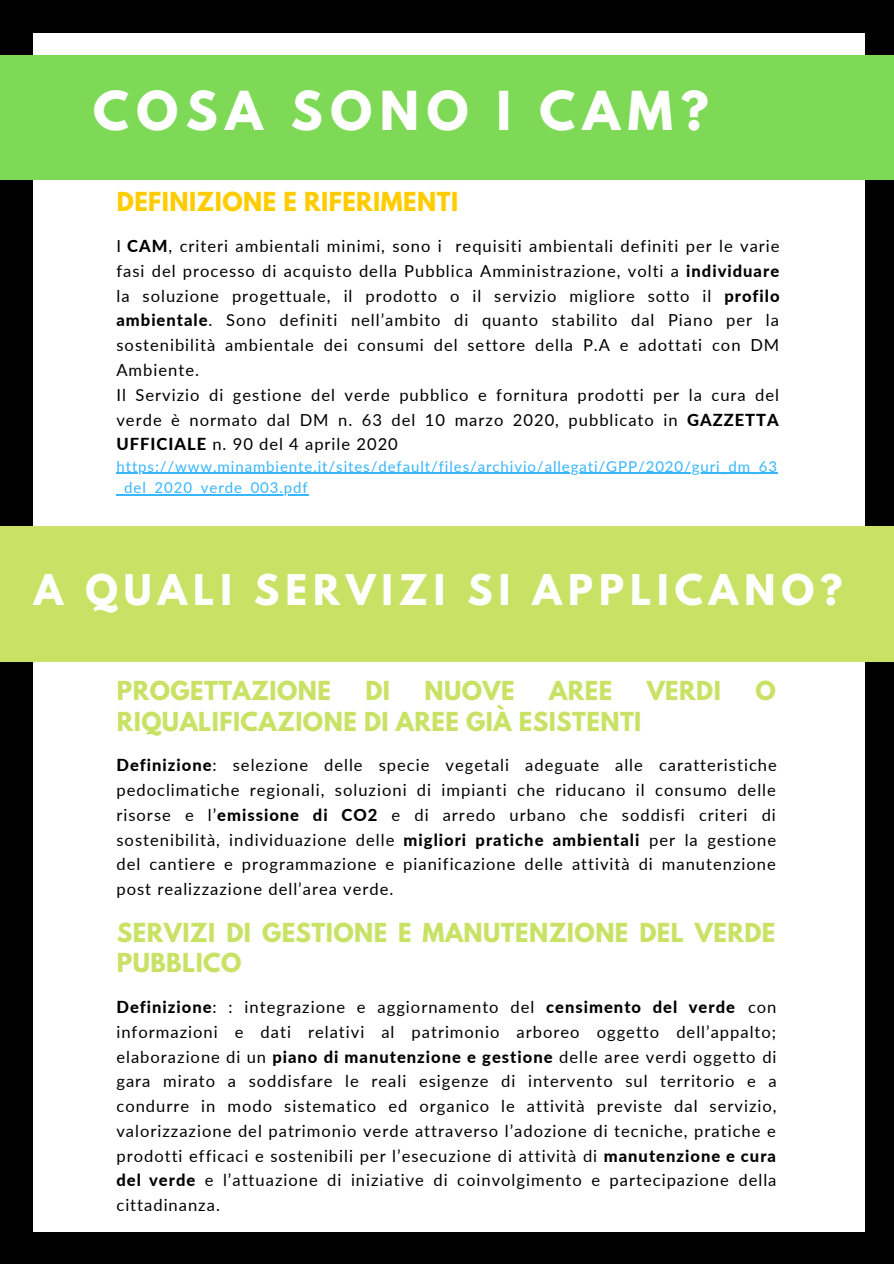
<style>
.page{position:relative;width:894px;height:1264px;background:#fff}
.page>*{position:absolute;margin:0;border:0;box-sizing:border-box;transform-origin:0 0}
.t1{font:700 47.55px "League Spartan";letter-spacing:.16em;color:#fff}
.t2{font:700 37.5px "League Spartan";letter-spacing:.16em;color:#fff}
.t3{font:700 23.25px/30.5px "League Spartan";letter-spacing:.02em;color:#c9e265}
.t4{font:700 23.25px "League Spartan";letter-spacing:.02em;color:#fc0}
.t5{font:16.5px/24.8px "Lato";letter-spacing:.06em;color:#000;text-align:justify}
.t6{font:15px/21.5px "Lato";letter-spacing:.06em;color:#38b6ff}
.s1{font-weight:800}
</style>
<div class="page">
<div style="left:0;top:0;width:893px;height:1263px;background:#000"></div>
<div style="left:34px;top:33px;width:830px;height:1198px;background:#fff"></div>
<div style="left:0;top:56px;width:893px;height:124px;background:#7ed957"></div>
<hr style="left:116px;top:473px;width:661px;height:1px;background:#38b6ff">
<hr style="left:116px;top:494px;width:192px;height:1px;background:#38b6ff">
<div style="left:0;top:526px;width:893px;height:135px;background:#c9e265"></div>
<h1 class="t1" style="left:93px;top:88px;width:617px">COSA SONO I CAM?</h1>
<h3 class="t4" style="left:117px;top:190px;width:343px">DEFINIZIONE E RIFERIMENTI</h3>
<p class="t5" style="left:116px;top:233px;width:664px;text-align:left">I <span class="s1">CAM</span>, criteri ambientali minimi, sono i requisiti ambientali definiti per le varie fasi del processo di acquisto della Pubblica Amministrazione, volti a <span class="s1">individuare </span>la soluzione progettuale, il prodotto o il servizio migliore sotto il <span class="s1">profilo ambientale</span>. Sono definiti nell’ambito di quanto stabilito dal Piano per la sostenibilità ambientale dei consumi del settore della P.A e adottati con DM Ambiente.<br>Il Servizio di gestione del verde pubblico e fornitura prodotti per la cura del verde è normato dal DM n. 63 del 10 marzo 2020, pubblicato in <span class="s1">GAZZETTA UFFICIALE</span> n. 90 del 4 aprile 2020</p>
<p class="t6" style="left:116px;top:455px;width:662px">https://www.minambiente.it/sites/default/files/archivio/allegati/GPP/2020/guri_dm_63 _del_2020_verde_003.pdf</p>
<h2 class="t2" style="left:34px;top:570px;width:810px">A QUALI SERVIZI SI APPLICANO?</h2>
<h3 class="t3" style="left:117px;top:678px;width:215px">PROGETTAZIONE</h3>
<h3 class="t3" style="left:365px;top:678px;width:26px">DI</h3>
<h3 class="t3" style="left:424px;top:678px;width:92px">NUOVE</h3>
<h3 class="t3" style="left:549px;top:678px;width:64px">AREE</h3>
<h3 class="t3" style="left:646px;top:678px;width:76px">VERDI</h3>
<h3 class="t3" style="left:755px;top:678px;width:22px">O</h3>
<h3 class="t3" style="left:117px;top:709px;width:526px">RIQUALIFICAZIONE DI AREE GIÀ ESISTENTI</h3>
<p class="t5" style="left:116px;top:752px;width:661px"><span class="s1">Definizione</span>: selezione delle specie vegetali adeguate alle caratteristiche pedoclimatiche regionali, soluzioni di impianti che riducano il consumo delle risorse e l’<span class="s1">emissione di CO2</span> e di arredo urbano che soddisfi criteri di sostenibilità, individuazione delle <span class="s1">migliori pratiche ambientali</span> per la gestione del cantiere e programmazione e pianificazione delle attività di manutenzione post realizzazione dell’area verde.</p>
<h3 class="t3" style="left:117px;top:920px;width:660px">SERVIZI DI GESTIONE E MANUTENZIONE DEL VERDE<br>PUBBLICO</h3>
<p class="t5" style="left:116px;top:994px;width:661px"><span class="s1">Definizione</span>: : integrazione e aggiornamento del <span class="s1">censimento del verde</span> con informazioni e dati relativi al patrimonio arboreo oggetto dell’appalto; elaborazione di un <span class="s1">piano di manutenzione e gestione</span> delle aree verdi oggetto di gara mirato a soddisfare le reali esigenze di intervento sul territorio e a condurre in modo sistematico ed organico le attività previste dal servizio, valorizzazione del patrimonio verde attraverso l’adozione di tecniche, pratiche e prodotti efficaci e sostenibili per l’esecuzione di attività di <span class="s1">manutenzione e cura del verde</span> e l’attuazione di iniziative di coinvolgimento e partecipazione della cittadinanza.</p>
</div>
